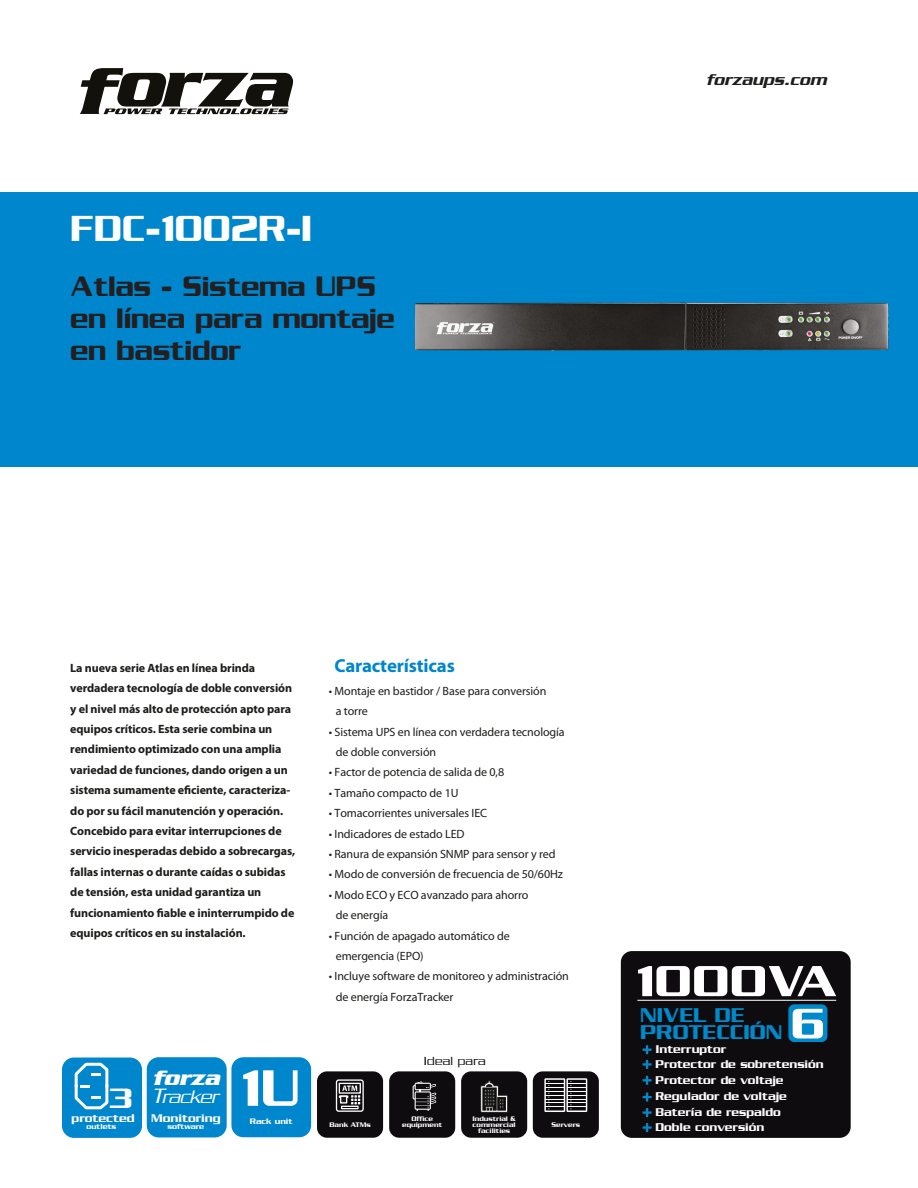
<style>
.page{position:relative;width:918px;height:1188px;background:#fff}
.page>*{position:absolute;margin:0;border:0;box-sizing:border-box;transform-origin:0 0}
.t1{font:47.1px "Serpentine Sans ICG";letter-spacing:-.005em;color:#fff;scale:1.11 1}
.t2{font:39.3px "Serpentine Sans ICG";letter-spacing:-.01em;color:#fff}
.t3{font:30.45px/31.7px "Serpentine Sans ICG";letter-spacing:-.01em;color:#231f20;scale:.95 1}
.t4{font:30.3px "Serpentine Sans ICG";color:#fff;scale:1.13 1}
.t5{font:italic 700 22.5px "Serpentine";letter-spacing:-.02em;color:#fff}
.t6{font:21.6px/17px "Serpentine Sans ICG";letter-spacing:-.01em;color:#0089cb;scale:1.06 1}
.t7{font:italic 300 19.65px "Serpentine";letter-spacing:-.02em;color:#fff}
.t8{font:700 18.9px "Myriad Pro";letter-spacing:-.01em;color:#0086cc}
.t9{font:italic 500 16.8px "Serpentine";color:#1d1d1b}
.t10{font:300 12.75px "Serpentine";letter-spacing:.02em;color:#0e0c0e}
.t11{font:500 12.15px/14.5px "Serpentine";color:#fff}
.t12{font:700 12px/20.4px "Myriad Pro";letter-spacing:-.01em;color:#1d1d1b}
.t13{font:12px/20.4px "Myriad Pro";letter-spacing:-.01em;color:#1d1d1b}
.t14{font:500 12px "Serpentine";color:#fff}
.t15{font:500 8.55px "Serpentine";color:#fff}
.t16{font:500 7.95px "Serpentine";color:#fff}
.t17{font:500 7.05px/6px "Serpentine";color:#fff;text-align:center}
.s1{font-size:22.5px}
</style>
<div class="page">
<div style="left:0;top:192px;width:918px;height:275px;background:#0086cc"></div>
<svg style="left:80px;top:68px;width:213px;height:46px"></svg>
<img style="left:414px;top:302px;width:475px;height:49px">
<div style="left:147px;top:1057px;width:80px;height:80px;background:#0086cc;border-radius:12px"></div>
<div style="left:62px;top:1058px;width:80px;height:80px;background:#0086cc;border-radius:12px"></div>
<div style="left:621px;top:951px;width:230px;height:187px;background:#0e0c0e;border-radius:11px"></div>
<svg style="left:788px;top:1004px;width:39px;height:38px"></svg>
<svg style="left:643px;top:1123px;width:9px;height:9px"></svg>
<svg style="left:643px;top:1045px;width:9px;height:9px"></svg>
<svg style="left:643px;top:1060px;width:9px;height:9px"></svg>
<svg style="left:643px;top:1076px;width:9px;height:9px"></svg>
<svg style="left:643px;top:1093px;width:9px;height:9px"></svg>
<svg style="left:643px;top:1108px;width:9px;height:9px"></svg>
<hr style="left:637px;top:1000px;width:199px;height:1px;background:#fff">
<svg style="left:793px;top:1009px;width:30px;height:29px"></svg>
<div style="left:533px;top:1071px;width:66px;height:67px;background:#0e0c0e;border-radius:10px"></div>
<svg style="left:544px;top:1078px;width:43px;height:34px"></svg>
<div style="left:389px;top:1071px;width:66px;height:67px;background:#0e0c0e;border-radius:10px"></div>
<svg style="left:413px;top:1081px;width:23px;height:30px"></svg>
<div style="left:461px;top:1071px;width:66px;height:67px;background:#0e0c0e;border-radius:10px"></div>
<div style="left:317px;top:1071px;width:66px;height:67px;background:#0e0c0e;border-radius:10px"></div>
<svg style="left:480px;top:1080px;width:28px;height:33px"></svg>
<div style="left:336px;top:1079px;width:28px;height:33px;border:1px solid #fff;border-radius:2px"></div>
<div style="left:339px;top:1083px;width:22px;height:11px;border:1px solid #fff"></div>
<div style="left:341px;top:1106px;width:18px;height:3px;border:1px solid #fff"></div>
<svg style="left:339px;top:1086px;width:21px;height:18px"></svg>
<div style="left:231px;top:1057px;width:80px;height:80px;background:#0086cc;border-radius:12px"></div>
<svg style="left:243px;top:1070px;width:55px;height:36px"></svg>
<svg style="left:74px;top:1062px;width:35px;height:48px"></svg>
<h2 class="t2" style="left:70px;top:206px;width:244px">FDC-1002R-I</h2>
<h3 class="t3" style="left:70px;top:270px;width:343px">Atlas - Sistema UPS en línea para montaje en bastidor</h3>
<h3 class="t9" style="left:706px;top:70px;width:122px">forzaups.com</h3>
<p class="t12" style="left:70px;top:658px;width:187px">La nueva serie Atlas en línea brinda</p>
<h3 class="t8" style="left:334px;top:655px;width:122px">Características</h3>
<p class="t12" style="left:70px;top:678px;width:226px">verdadera tecnología de doble conversión y el nivel más alto de protección apto para equipos críticos. Esta serie combina un rendimiento optimizado con una amplia variedad de funciones, dando origen a un sistema sumamente eficiente, caracteriza&shy;do por su fácil manutención y operación.<br>Concebido para evitar interrupciones de servicio inesperadas debido a sobrecargas, fallas internas o durante caídas o subidas de tensión, esta unidad garantiza un funcionamiento fiable e ininterrumpido de equipos críticos en su instalación.</p>
<p class="t13" style="left:336px;top:680px;width:212px;text-indent:-7px">• Montaje en bastidor / Base para conversión a torre</p>
<p class="t13" style="left:336px;top:721px;width:230px;text-indent:-7px">• Sistema UPS en línea con verdadera tecnología de doble conversión</p>
<p class="t13" style="left:329px;top:762px;width:177px">• Factor de potencia de salida de 0,8</p>
<p class="t13" style="left:329px;top:782px;width:131px">• Tamaño compacto de 1U</p>
<p class="t13" style="left:329px;top:803px;width:160px">• Tomacorrientes universales IEC</p>
<p class="t13" style="left:329px;top:823px;width:137px">• Indicadores de estado LED</p>
<p class="t13" style="left:329px;top:844px;width:228px">• Ranura de expansión SNMP para sensor y red</p>
<p class="t13" style="left:329px;top:864px;width:236px">• Modo de conversión de frecuencia de 50/60Hz</p>
<p class="t13" style="left:336px;top:884px;width:194px;text-indent:-7px">• Modo ECO y ECO avanzado para ahorro de energía</p>
<p class="t13" style="left:336px;top:925px;width:176px;text-indent:-7px">• Función de apagado automático de emergencia (EPO)</p>
<p class="t13" style="left:336px;top:966px;width:235px;text-indent:-7px">• Incluye software de monitoreo y administración de energía ForzaTracker</p>
<h3 class="t4" style="left:109px;top:1081px;width:23px">3</h3>
<p class="t14" style="left:72px;top:1111px;width:64px">protected</p>
<p class="t16" style="left:86px;top:1122px;width:31px">outlets</p>
<h3 class="t5" style="left:152px;top:1065px;width:69px">forza</h3>
<h3 class="t7" style="left:152px;top:1085px;width:68px"><span class="s1">T</span>racker</h3>
<p class="t14" style="left:151px;top:1111px;width:71px">Monitoring</p>
<p class="t16" style="left:167px;top:1122px;width:38px">software</p>
<p class="t15" style="left:250px;top:1117px;width:44px">Rack unit</p>
<p class="t17" style="left:329px;top:1122px;width:43px">Bank ATMs</p>
<p class="t10" style="left:424px;top:1054px;width:63px">Ideal para</p>
<p class="t17" style="left:402px;top:1115px;width:41px">Office equipment</p>
<p class="t17" style="left:472px;top:1115px;width:45px">Industrial &amp; commercial facilities</p>
<p class="t17" style="left:552px;top:1121px;width:30px">Servers</p>
<h1 class="t1" style="left:636px;top:955px;width:184px">1000VA</h1>
<h3 class="t6" style="left:640px;top:1007px;width:136px">NIVEL DE<br>PROTECCIÓN</h3>
<p class="t11" style="left:655px;top:1042px;width:170px">Interruptor<br>Protector de sobretensión</p>
<p class="t11" style="left:655px;top:1072px;width:133px;line-height:16.2px">Protector de voltaje<br>Regulador de voltaje</p>
<p class="t11" style="left:655px;top:1120px;width:110px">Doble conversión</p>
<p class="t11" style="left:655px;top:1105px;width:127px">Batería de respaldo</p>
</div>
